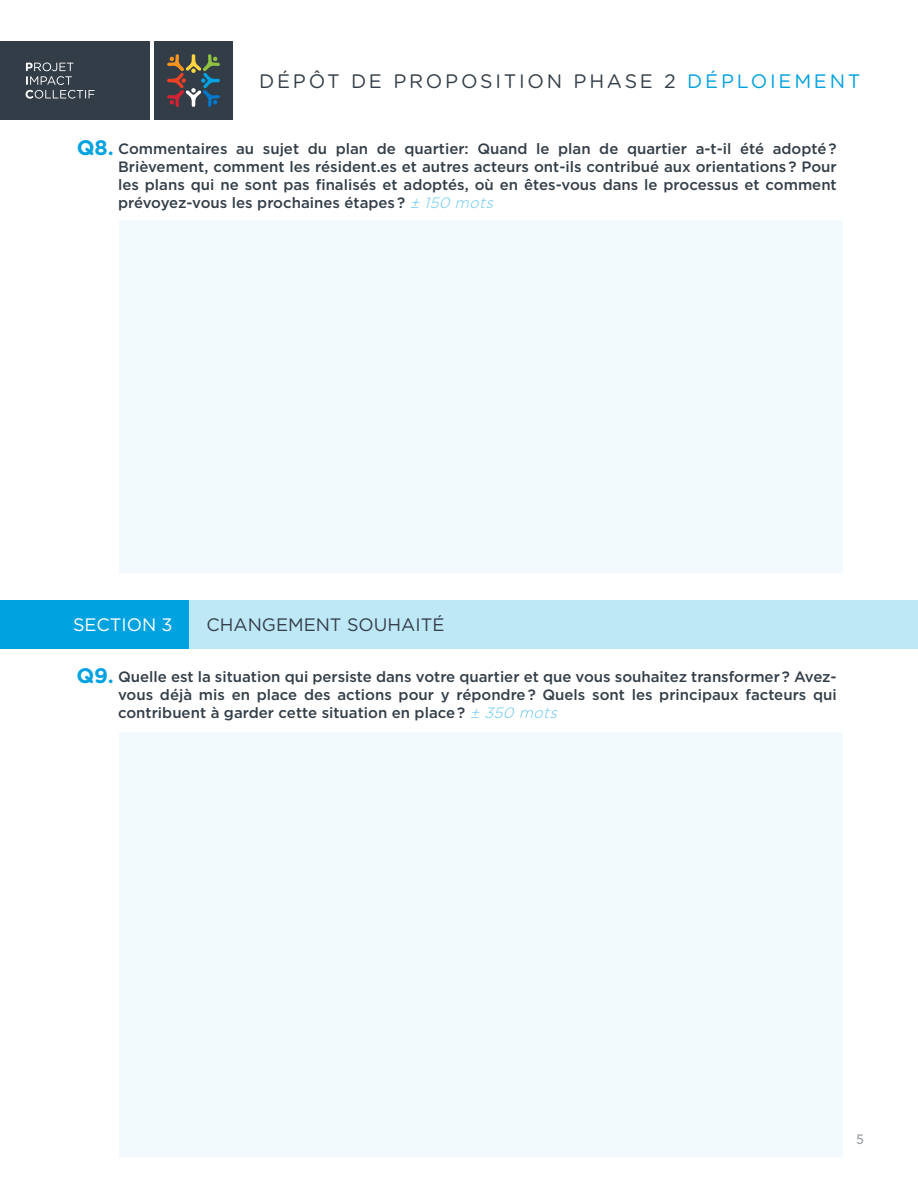
<style>
.page{position:relative;width:918px;height:1188px;background:#fff}
.page>*{position:absolute;margin:0;border:0;box-sizing:border-box;transform-origin:0 0}
.t1{font:19.5px "Gotham Rounded";letter-spacing:.14em;color:#333e48}
.t2{font:18px "Gotham";color:#333e48}
.t3{font:18px "Gotham";color:#fff}
.t4{font:500 15px/18px "Gotham";color:#333e48;text-align:justify}
.t5{font:500 13.5px "Avenir LT Std";color:#999fa3}
.s1{color:#00a2e0}
.s2{font-family:"Gotham Rounded";font-weight:700;font-size:21px;color:#00a2e0}
.s3{font-weight:300;font-style:italic;color:#66c7ec}
</style>
<div class="page">
<div style="left:154px;top:41px;width:79px;height:79px;background:#333d48"></div>
<svg style="left:167px;top:54px;width:53px;height:53px"></svg>
<div style="left:0;top:41px;width:149px;height:79px;background:#333d48"></div>
<svg style="left:26px;top:63px;width:69px;height:36px"></svg>
<div style="left:0;top:600px;width:190px;height:48px;background:#00a2e0"></div>
<div style="left:190px;top:600px;width:728px;height:48px;background:#bfe8f7"></div>
<div style="left:119px;top:220px;width:724px;height:352px;background:#f2fafd"></div>
<div style="left:119px;top:732px;width:724px;height:425px;background:#f2fafd"></div>
<h1 class="t1" style="left:259px;top:68px;width:603px">DÉPÔT DE PROPOSITION PHASE 2 <span class="s1">DÉPLOIEMENT</span></h1>
<p class="t4" style="left:118px;top:140px;width:720px;text-indent:-41px"><span class="s2">Q8.</span> Commentaires au sujet du plan de quartier: Quand le plan de quartier a-t-il été adopté ?<br>Brièvement, comment les résident.es et autres acteurs ont-ils contribué aux orientations ? Pour les plans qui ne sont pas finalisés et adoptés, où en êtes-vous dans le processus et comment prévoyez-vous les prochaines étapes ? <span class="s3">± 150 mots</span></p>
<p class="t3" style="left:73px;top:613px;width:101px">SECTION 3</p>
<p class="t2" style="left:207px;top:613px;width:239px">CHANGEMENT SOUHAITÉ</p>
<p class="t4" style="left:118px;top:668px;width:720px;text-indent:-42px"><span class="s2">Q9.</span> Quelle est la situation qui persiste dans votre quartier et que vous souhaitez transformer ? Avez&shy;vous déjà mis en place des actions pour y répondre ? Quels sont les principaux facteurs qui contribuent à garder cette situation en place ? <span class="s3">± 350 mots</span></p>
<p class="t5" style="left:856px;top:1132px;width:9px">5</p>
</div>
